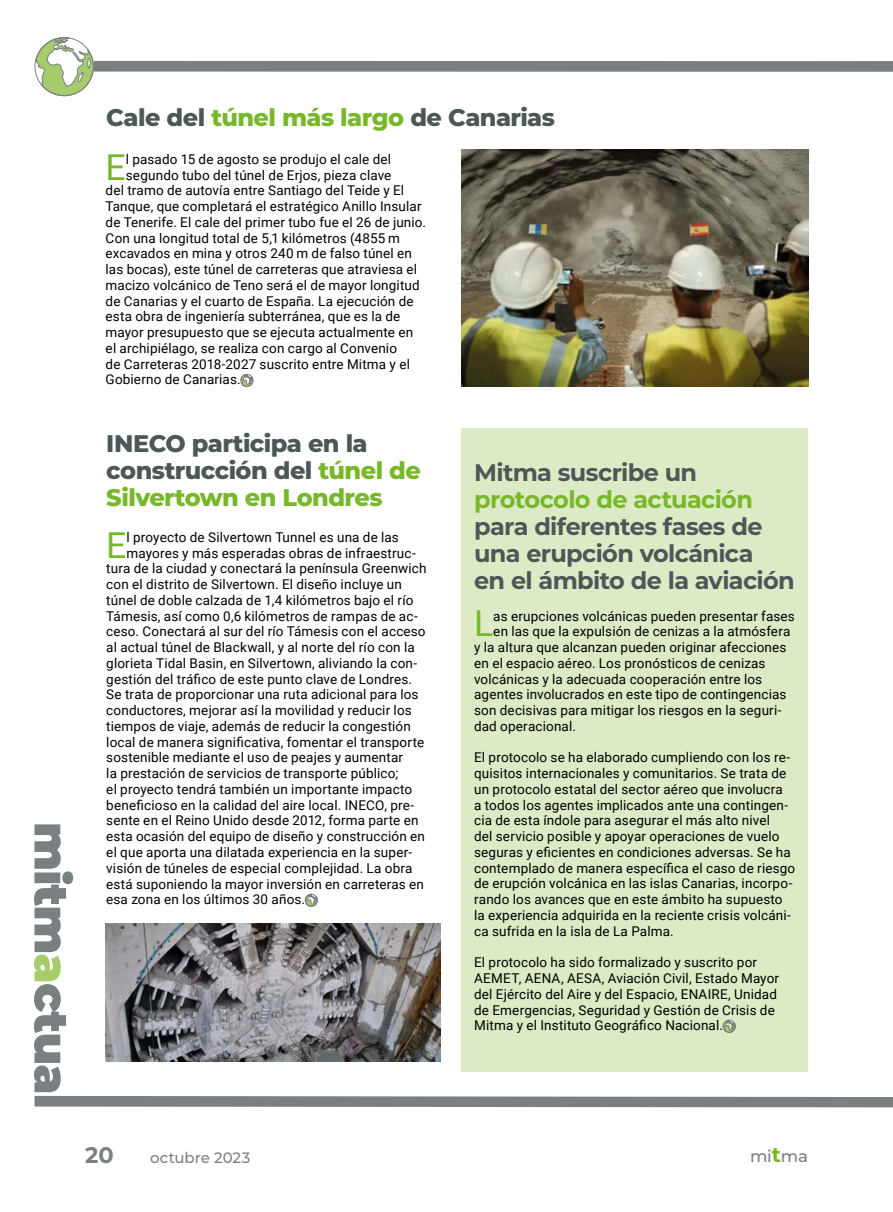
<style>
.page{position:relative;width:893px;height:1212px;background:#fff}
.page>*{position:absolute;margin:0;border:0;box-sizing:border-box;transform-origin:0 0}
.t1{font:35.7px "Roboto";color:#76b828}
.t2{font:800 24px/27px "Montserrat";letter-spacing:-.02em;color:#4d5758}
.t3{font:700 24px/27px "Montserrat";letter-spacing:-.025em;color:#4d5758}
.t4{font:700 24px "Montserrat";letter-spacing:-.025em;color:#76b828}
.t5{font:700 22.5px "Montserrat";color:#7a8081}
.t6{font:500 16.5px "Montserrat";color:#7a8081}
.t7{font:500 15px "Montserrat";color:#7a8081}
.t8{font:13.5px/15.8px "Roboto";letter-spacing:.01em;color:#000}
.s1{color:#76b828}
.s2{font-weight:700;font-size:21px;color:#76b828}
</style>
<div class="page">
<svg style="left:94px;top:61px;width:799px;height:123px"></svg>
<svg style="left:34px;top:984px;width:859px;height:124px"></svg>
<svg style="left:34px;top:824px;width:39px;height:157px"></svg>
<svg style="left:35px;top:37px;width:59px;height:59px"></svg>
<div style="left:35px;top:37px;width:59px;height:59px;border:1px solid #7a8081;border-radius:50%"></div>
<div style="left:461px;top:429px;width:347px;height:643px;background:#dceac5"></div>
<img style="left:461px;top:150px;width:347px;height:236px">
<svg style="left:305px;top:894px;width:12px;height:12px"></svg>
<div style="left:305px;top:894px;width:12px;height:12px;border:1px solid #7a8081;border-radius:50%"></div>
<svg style="left:241px;top:374px;width:12px;height:13px"></svg>
<div style="left:241px;top:374px;width:12px;height:13px;border:1px solid #7a8081;border-radius:50%"></div>
<img style="left:106px;top:923px;width:334px;height:139px">
<svg style="left:723px;top:1020px;width:12px;height:12px"></svg>
<div style="left:723px;top:1020px;width:12px;height:12px;border:1px solid #7a8081;border-radius:50%"></div>
<h2 class="t2" style="left:106px;top:103px;width:450px">Cale del <span class="s1">túnel más largo</span> de Canarias</h2>
<h1 class="t1" style="left:106px;top:142px;width:22px">E</h1>
<p class="t8" style="left:126px;top:151px;width:267px">l pasado 15 de agosto se produjo el cale del</p>
<p class="t8" style="left:126px;top:166px;width:267px">segundo tubo del túnel de Erjos, pieza clave</p>
<p class="t8" style="left:106px;top:182px;width:300px">del tramo de autovía entre Santiago del Teide y El</p>
<p class="t8" style="left:106px;top:198px;width:317px">Tanque, que completará el estratégico Anillo Insular</p>
<p class="t8" style="left:106px;top:214px;width:322px">de Tenerife. El cale del primer tubo fue el 26 de junio.</p>
<p class="t8" style="left:106px;top:229px;width:296px">Con una longitud total de 5,1 kilómetros (4855 m</p>
<p class="t8" style="left:106px;top:245px;width:308px">excavados en mina y otros 240 m de falso túnel en</p>
<p class="t8" style="left:106px;top:261px;width:313px">las bocas), este túnel de carreteras que atraviesa el</p>
<p class="t8" style="left:106px;top:277px;width:316px">macizo volcánico de Teno será el de mayor longitud</p>
<p class="t8" style="left:106px;top:292px;width:310px">de Canarias y el cuarto de España. La ejecución de</p>
<p class="t8" style="left:106px;top:308px;width:296px">esta obra de ingeniería subterránea, que es la de</p>
<p class="t8" style="left:106px;top:324px;width:309px">mayor presupuesto que se ejecuta actualmente en</p>
<p class="t8" style="left:106px;top:340px;width:293px">el archipiélago, se realiza con cargo al Convenio</p>
<p class="t8" style="left:106px;top:355px;width:306px">de Carreteras 2018-2027 suscrito entre Mitma y el</p>
<p class="t8" style="left:106px;top:371px;width:137px">Gobierno de Canarias.</p>
<h2 class="t2" style="left:106px;top:428px;width:316px">INECO participa en la construcción del <span class="s1">túnel de<br>Silvertown en Londres</span></h2>
<h1 class="t1" style="left:106px;top:520px;width:22px">E</h1>
<p class="t8" style="left:127px;top:529px;width:274px">l proyecto de Silvertown Tunnel es una de las</p>
<p class="t8" style="left:127px;top:544px;width:291px">mayores y más esperadas obras de infraestruc-</p>
<p class="t8" style="left:106px;top:560px;width:322px">tura de la ciudad y conectará la península Greenwich</p>
<p class="t8" style="left:106px;top:576px;width:297px">con el distrito de Silvertown. El diseño incluye un</p>
<p class="t8" style="left:106px;top:592px;width:309px">túnel de doble calzada de 1,4 kilómetros bajo el río</p>
<p class="t8" style="left:106px;top:607px;width:313px">Támesis, así como 0,6 kilómetros de rampas de ac-</p>
<p class="t8" style="left:106px;top:623px;width:321px">ceso. Conectará al sur del río Támesis con el acceso</p>
<p class="t8" style="left:106px;top:639px;width:310px">al actual túnel de Blackwall, y al norte del río con la</p>
<p class="t8" style="left:106px;top:655px;width:312px">glorieta Tidal Basin, en Silvertown, aliviando la con-</p>
<p class="t8" style="left:106px;top:670px;width:307px">gestión del tráfico de este punto clave de Londres.</p>
<p class="t8" style="left:106px;top:686px;width:314px">Se trata de proporcionar una ruta adicional para los</p>
<p class="t8" style="left:106px;top:702px;width:307px">conductores, mejorar así la movilidad y reducir los</p>
<p class="t8" style="left:106px;top:718px;width:306px">tiempos de viaje, además de reducir la congestión</p>
<p class="t8" style="left:106px;top:733px;width:319px">local de manera significativa, fomentar el transporte</p>
<p class="t8" style="left:106px;top:749px;width:298px">sostenible mediante el uso de peajes y aumentar</p>
<p class="t8" style="left:106px;top:765px;width:294px">la prestación de servicios de transporte público;</p>
<p class="t8" style="left:106px;top:781px;width:307px">el proyecto tendrá también un importante impacto</p>
<p class="t8" style="left:106px;top:796px;width:310px">beneficioso en la calidad del aire local. INECO, pre-</p>
<p class="t8" style="left:106px;top:812px;width:314px">sente en el Reino Unido desde 2012, forma parte en</p>
<p class="t8" style="left:106px;top:828px;width:320px">esta ocasión del equipo de diseño y construcción en</p>
<p class="t8" style="left:106px;top:844px;width:307px">el que aporta una dilatada experiencia en la super-</p>
<p class="t8" style="left:106px;top:859px;width:308px">visión de túneles de especial complejidad. La obra</p>
<p class="t8" style="left:106px;top:875px;width:319px">está suponiendo la mayor inversión en carreteras en</p>
<p class="t8" style="left:106px;top:891px;width:200px">esa zona en los últimos 30 años.</p>
<h2 class="t3" style="left:474px;top:458px;width:224px">Mitma suscribe un</h2>
<h2 class="t4" style="left:474px;top:482px;width:280px">protocolo de actuación</h2>
<h2 class="t3" style="left:474px;top:512px;width:322px">para diferentes fases de una erupción volcánica<br>en el ámbito de la aviación</h2>
<h1 class="t1" style="left:474px;top:599px;width:21px">L</h1>
<p class="t8" style="left:493px;top:607px;width:303px">as erupciones volcánicas pueden presentar fases</p>
<p class="t8" style="left:493px;top:623px;width:299px">en las que la expulsión de cenizas a la atmósfera</p>
<p class="t8" style="left:474px;top:639px;width:314px">y la altura que alcanzan pueden originar afecciones</p>
<p class="t8" style="left:474px;top:655px;width:293px">en el espacio aéreo. Los pronósticos de cenizas</p>
<p class="t8" style="left:474px;top:670px;width:290px">volcánicas y la adecuada cooperación entre los</p>
<p class="t8" style="left:474px;top:686px;width:314px">agentes involucrados en este tipo de contingencias</p>
<p class="t8" style="left:474px;top:702px;width:309px">son decisivas para mitigar los riesgos en la seguri-</p>
<p class="t8" style="left:474px;top:718px;width:103px">dad operacional.</p>
<p class="t8" style="left:474px;top:749px;width:323px">El protocolo se ha elaborado cumpliendo con los re&shy;quisitos internacionales y comunitarios. Se trata de un protocolo estatal del sector aéreo que involucra<br>a todos los agentes implicados ante una contingen&shy;cia de esta índole para asegurar el más alto nivel<br>del servicio posible y apoyar operaciones de vuelo seguras y eficientes en condiciones adversas. Se ha contemplado de manera específica el caso de riesgo de erupción volcánica en las islas Canarias, incorpo&shy;rando los avances que en este ámbito ha supuesto la experiencia adquirida en la reciente crisis volcáni&shy;ca sufrida en la isla de La Palma.</p>
<p class="t8" style="left:474px;top:954px;width:306px">El protocolo ha sido formalizado y suscrito por AEMET, AENA, AESA, Aviación Civil, Estado Mayor del Ejército del Aire y del Espacio, ENAIRE, Unidad de Emergencias, Seguridad y Gestión de Crisis de Mitma y el Instituto Geográfico Nacional.</p>
<h3 class="t5" style="left:85px;top:1139px;width:30px">20</h3>
<p class="t7" style="left:150px;top:1147px;width:102px">octubre 2023</p>
<p class="t6" style="left:750px;top:1144px;width:59px">mi<span class="s2">t</span>ma</p>
</div>
